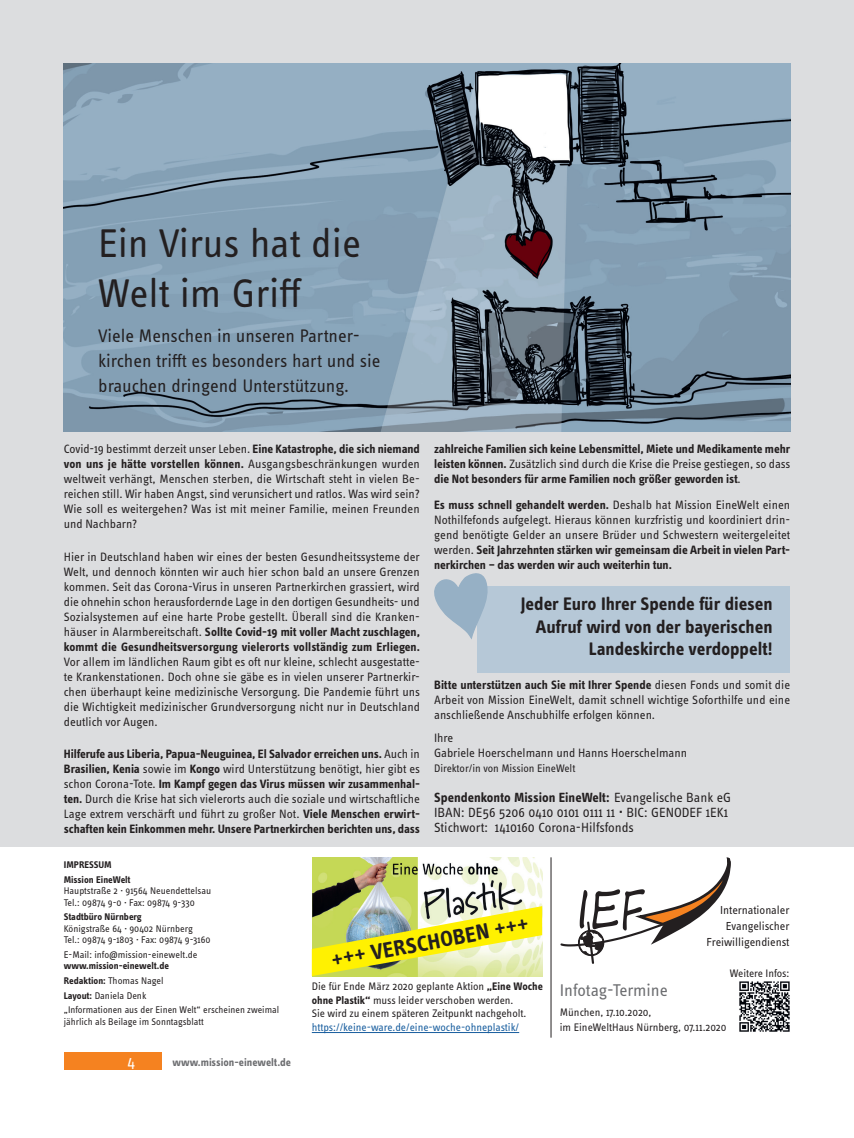
<style>
.page{position:relative;width:854px;height:1138px;background:#fff}
.page>*{position:absolute;margin:0;border:0;box-sizing:border-box;transform-origin:0 0}
.Vorspann{font:41.25px/49.5px "Info OT Text";color:#231f20}
.t1{font:700 22.5px "Info OT Text";color:#231f20}
.Vorspann-2{font:18.75px/25px "Info OT Text";color:#231f20}
.Autor{font:700 18.75px "Info OT Text";letter-spacing:-.005em;color:#231f20}
.Subheader{font:17.5px "Info OT Text";color:#6c6d70}
.t2{font:16.25px "Info OT Text";color:#fff}
.t3{font:13.75px/15px "Info OT Text";color:#231f20}
.Fließtext_Regional{font:12.5px/15px "Info OT Text";color:#231f20;text-align:justify}
.Fließtext_Regional-2{font:700 12.5px/15px "Info OT Text";letter-spacing:-.005em;color:#231f20;text-align:justify}
.Autor-2{font:12px "Info OT Text";letter-spacing:-.005em;color:#231f20}
.Fließtext_Regional-3{font:11.25px/13.8px "Info OT Text";letter-spacing:-.005em;color:#231f20}
.Autor-3{font:11.25px/15px "Info OT Text";letter-spacing:-.005em;color:#231f20}
.Fließtext_Regional-4{font:11.25px "Info OT Text";letter-spacing:-.005em;color:#175d9e}
.t4{font:700 11.25px "Info OT Text";color:#6c6d70}
.t5{font:10px/11.2px "Info OT Text";color:#231f20}
.t6{font:700 10px "Info OT Text";letter-spacing:-.005em;color:#231f20}
.s1{font-weight:700}
.s2{font-weight:400}
</style>
<div class="page">
<div style="left:64px;top:1052px;width:97px;height:18px;background:#f58220"></div>
<div style="left:0;top:0;width:854px;height:846px;background:#dcdddf"></div>
<img style="left:64px;top:64px;width:726px;height:367px">
<div style="left:477px;top:585px;width:313px;height:87px;background:#b6c8d7"></div>
<svg style="left:434px;top:573px;width:59px;height:66px"></svg>
<hr style="left:312px;top:1032px;width:207px;height:1px;background:#175d9e">
<img style="left:313px;top:857px;width:230px;height:119px">
<svg style="left:312px;top:906px;width:230px;height:70px;background:#dddf60"></svg>
<svg style="left:561px;top:857px;width:169px;height:106px"></svg>
<img style="left:739px;top:981px;width:51px;height:51px">
<hr style="left:551px;top:857px;width:1px;height:180px;background:#231f20">
<p class="Vorspann" style="left:98px;top:218px;width:264px">Ein Virus hat die<br>Welt im Griff</p>
<p class="Vorspann-2" style="left:98px;top:323px;width:284px">Viele Menschen in unseren Partner&shy;kirchen trifft es besonders hart und sie brauchen dringend Unterstützung.</p>
<p class="Fließtext_Regional" style="left:64px;top:441px;width:358px">Covid-19 bestimmt derzeit unser Leben. <span class="s1">Eine Katastrophe, die sich niemand von uns je hätte vorstellen können.</span> Ausgangsbeschränkungen wurden weltweit verhängt, Menschen sterben, die Wirtschaft steht in vielen Be&shy;reichen still. Wir haben Angst, sind verunsichert und ratlos. Was wird sein?<br>Wie soll es weitergehen? Was ist mit meiner Familie, meinen Freunden und Nachbarn?</p>
<p class="Fließtext_Regional" style="left:64px;top:548px;width:358px">Hier in Deutschland haben wir eines der besten Gesundheitssysteme der Welt, und dennoch könnten wir auch hier schon bald an unsere Grenzen kommen. Seit das Corona-Virus in unseren Partnerkirchen grassiert, wird die ohnehin schon herausfordernde Lage in den dortigen Gesundheits- und Sozialsystemen auf eine harte Probe gestellt. Überall sind die Kranken&shy;häuser in Alarmbereitschaft. <span class="s1">Sollte Covid-19 mit voller Macht zuschlagen, kommt die Gesundheitsversorgung vielerorts vollständig zum Erliegen.<br></span>Vor allem im ländlichen Raum gibt es oft nur kleine, schlecht ausgestatte&shy;te Krankenstationen. Doch ohne sie gäbe es in vielen unserer Partnerkir&shy;chen überhaupt keine medizinische Versorgung. Die Pandemie führt uns die Wichtigkeit medizinischer Grundversorgung nicht nur in Deutschland deutlich vor Augen.</p>
<p class="Fließtext_Regional-2" style="left:64px;top:746px;width:358px">Hilferufe aus Liberia, Papua-Neuguinea, El Salvador erreichen uns. <span class="s2">Auch in </span>Brasilien, Kenia <span class="s2">sowie im</span> Kongo <span class="s2">wird Unterstützung benötigt, hier gibt es schon Corona-Tote.</span> Im Kampf gegen das Virus müssen wir zusammenhal&shy;ten. <span class="s2">Durch die Krise hat sich vielerorts auch die soziale und wirtschaftliche Lage extrem verschärft und führt zu großer Not.</span> Viele Menschen erwirt&shy;schaften kein Einkommen mehr. Unsere Partnerkirchen berichten uns, dass</p>
<p class="Fließtext_Regional-2" style="left:434px;top:441px;width:358px">zahlreiche Familien sich keine Lebensmittel, Miete und Medikamente mehr leisten können. <span class="s2">Zusätzlich sind durch die Krise die Preise gestiegen, so dass </span>die Not besonders für arme Familien noch größer geworden ist<span class="s2">.</span></p>
<p class="Fließtext_Regional" style="left:434px;top:497px;width:358px"><span class="s1">Es muss schnell gehandelt werden.</span> Deshalb hat Mission EineWelt einen Nothilfefonds aufgelegt. Hieraus können kurzfristig und koordiniert drin&shy;gend benötigte Gelder an unsere Brüder und Schwestern weitergeleitet werden. <span class="s1">Seit Jahrzehnten stärken wir gemeinsam die Arbeit in vielen Part&shy;nerkirchen – das werden wir auch weiterhin tun.</span></p>
<p class="Autor" style="left:521px;top:592px;width:253px">Jeder Euro Ihrer Spende für diesen</p>
<p class="Autor" style="left:536px;top:615px;width:238px">Aufruf wird von der bayerischen</p>
<p class="Autor" style="left:589px;top:637px;width:185px">Landeskirche verdoppelt!</p>
<p class="Fließtext_Regional" style="left:434px;top:677px;width:358px"><span class="s1">Bitte unterstützen auch Sie mit Ihrer Spende</span> diesen Fonds und somit die Arbeit von Mission EineWelt, damit schnell wichtige Soforthilfe und eine anschließende Anschubhilfe erfolgen können.</p>
<p class="Fließtext_Regional" style="left:434px;top:730px;width:21px">Ihre</p>
<p class="Fließtext_Regional" style="left:434px;top:745px;width:254px">Gabriele Hoerschelmann und Hanns Hoerschelmann</p>
<p class="Fließtext_Regional-3" style="left:434px;top:761px;width:143px">Direktor/in von Mission EineWelt</p>
<p class="t3" style="left:434px;top:789px;width:298px"><span class="s1">Spendenkonto Mission EineWelt:</span> Evangelische Bank eG<br>IBAN: DE56 5206 0410 0101 0111 11 BIC: GENODEF 1EK1</p>
<p class="t3" style="left:434px;top:819px;width:201px">Stichwort: 1410160 Corona-Hilfsfonds</p>
<p class="t6" style="left:64px;top:858px;width:50px">IMPRESSUM</p>
<p class="t5" style="left:64px;top:874px;width:149px"><span class="s1">Mission EineWelt<br></span>Hauptstraße 2 · 91564 Neuendettelsau</p>
<p class="t5" style="left:64px;top:896px;width:133px">Tel.: 09874 9-0 · Fax: 09874 9-330</p>
<p class="t5" style="left:64px;top:911px;width:148px"><span class="s1">Stadtbüro Nürnberg<br></span>Königstraße 64 · 90402 Nürnberg<br>Tel.: 09874 9-1803 · Fax: 09874 9-3160</p>
<p class="t5" style="left:64px;top:948px;width:135px">E-Mail: info@mission-einewelt.de <span class="s1">www.mission-einewelt.de</span></p>
<p class="t5" style="left:64px;top:974px;width:101px"><span class="s1">Redaktion:</span> Thomas Nagel</p>
<p class="t5" style="left:64px;top:989px;width:84px"><span class="s1">Layout:</span> Daniela Denk</p>
<p class="t5" style="left:64px;top:1004px;width:217px">„Informationen aus der Einen Welt“ erscheinen zweimal jährlich als Beilage im Sonntagsblatt</p>
<h3 class="t2" style="left:128px;top:1051px;width:9px">4</h3>
<p class="t4" style="left:173px;top:1055px;width:120px">www.mission-einewelt.de</p>
<h2 class="t1" style="left:329px;top:947px;width:201px;rotate:-11deg">+++ VERSCHOBEN +++</h2>
<p class="Fließtext_Regional-3" style="left:312px;top:978px;width:233px">Die für Ende März 2020 geplante Aktion <span class="s1">„Eine Woche ohne Plastik“</span> muss leider verschoben werden.</p>
<p class="Fließtext_Regional-3" style="left:312px;top:1006px;width:216px">Sie wird zu einem späteren Zeitpunkt nachgeholt.</p>
<p class="Fließtext_Regional-4" style="left:312px;top:1020px;width:209px">https://keine-ware.de/eine-woche-ohneplastik/</p>
<p class="Autor-2" style="left:720px;top:902px;width:71px">Internationaler</p>
<p class="Autor-2" style="left:726px;top:918px;width:65px">Evangelischer</p>
<p class="Autor-2" style="left:706px;top:934px;width:84px">Freiwilligendienst</p>
<p class="Autor-3" style="left:730px;top:965px;width:61px">Weitere Infos:</p>
<p class="Subheader" style="left:560px;top:979px;width:110px">Infotag-Termine</p>
<p class="Autor-3" style="left:560px;top:1004px;width:168px">München, 17.10.2020,<br>im EineWeltHaus Nürnberg, 07.11.2020</p>
</div>
